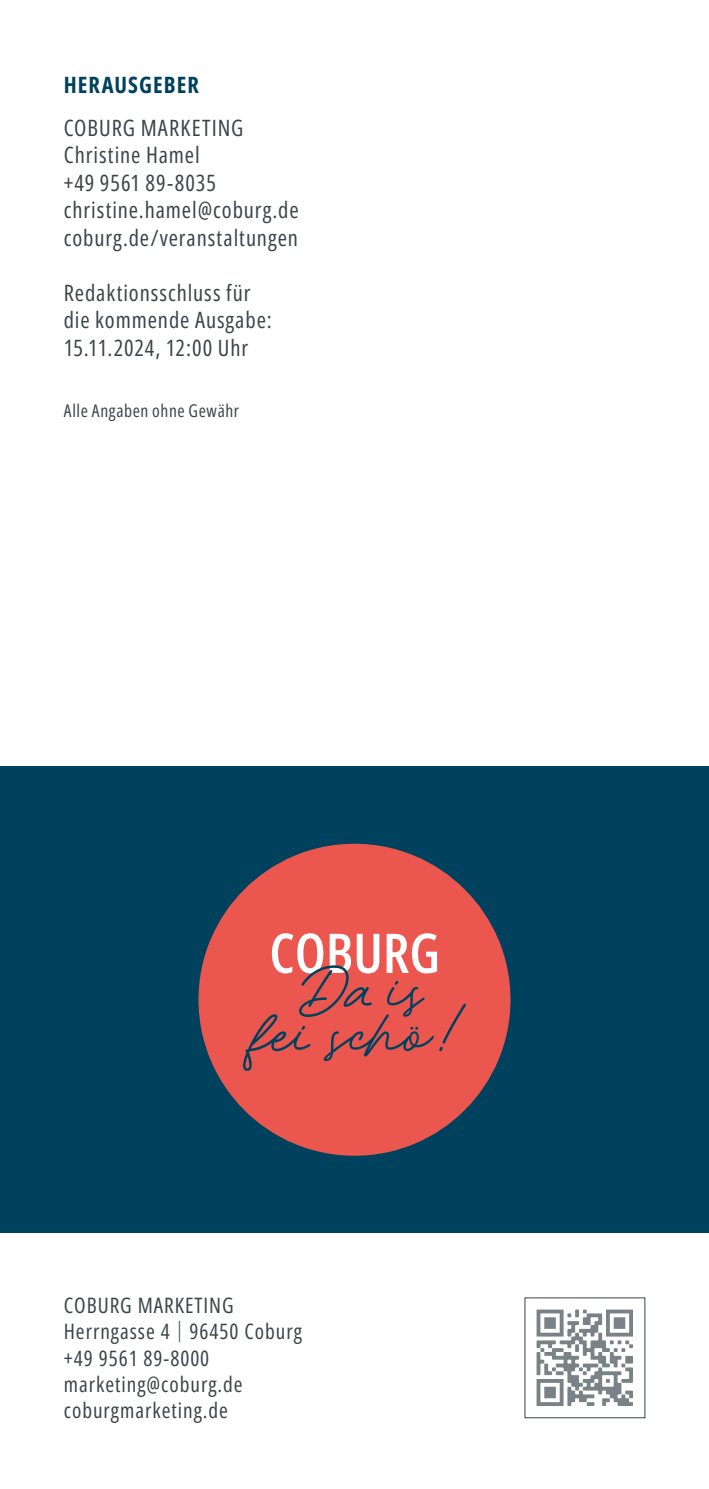
<style>
.page{position:relative;width:709px;height:1489px;background:#fff}
.page>*{position:absolute;margin:0;border:0;box-sizing:border-box;transform-origin:0 0}
.t1{font:22.5px/27.5px "Open Sans Condensed";letter-spacing:.04em;color:#3c4448}
.t2{font:700 22.5px "Open Sans Condensed";letter-spacing:.05em;color:#00425d}
.t3{font:21.25px/26.2px "Open Sans Condensed";letter-spacing:.045em;color:#3c4448}
.t4{font:17.5px "Open Sans Condensed";letter-spacing:.04em;color:#3c4448}
.s1{font-weight:300}
</style>
<div class="page">
<div style="left:0;top:765px;width:709px;height:468px;background:#00425d"></div>
<img style="left:536px;top:1309px;width:97px;height:97px">
<div style="left:198px;top:843px;width:312px;height:312px;background:#eb574f;border-radius:50%"></div>
<svg style="left:243px;top:933px;width:223px;height:137px"></svg>
<p class="t2" style="left:64px;top:70px;width:137px">HERAUSGEBER</p>
<p class="t1" style="left:64px;top:113px;width:48px">COBURG</p>
<p class="t1" style="left:64px;top:113px;width:236px;text-indent:77px">MARKETING<br>Christine Hamel<br>+49 9561 89-8035 christine.hamel@coburg.de coburg.de/veranstaltungen</p>
<p class="t1" style="left:64px;top:278px;width:209px">Redaktionsschluss für die kommende Ausgabe:<br>15.11.2024, 12:00 Uhr</p>
<p class="t4" style="left:64px;top:398px;width:177px">Alle Angaben ohne Gewähr</p>
<p class="t3" style="left:64px;top:1291px;width:46px">COBURG</p>
<p class="t3" style="left:64px;top:1291px;width:240px;text-indent:74px">MARKETING<br>Herrngasse 4 <span class="s1">|</span> 96450 Coburg +49 9561 89-8000 marketing@coburg.de coburgmarketing.de</p>
</div>
